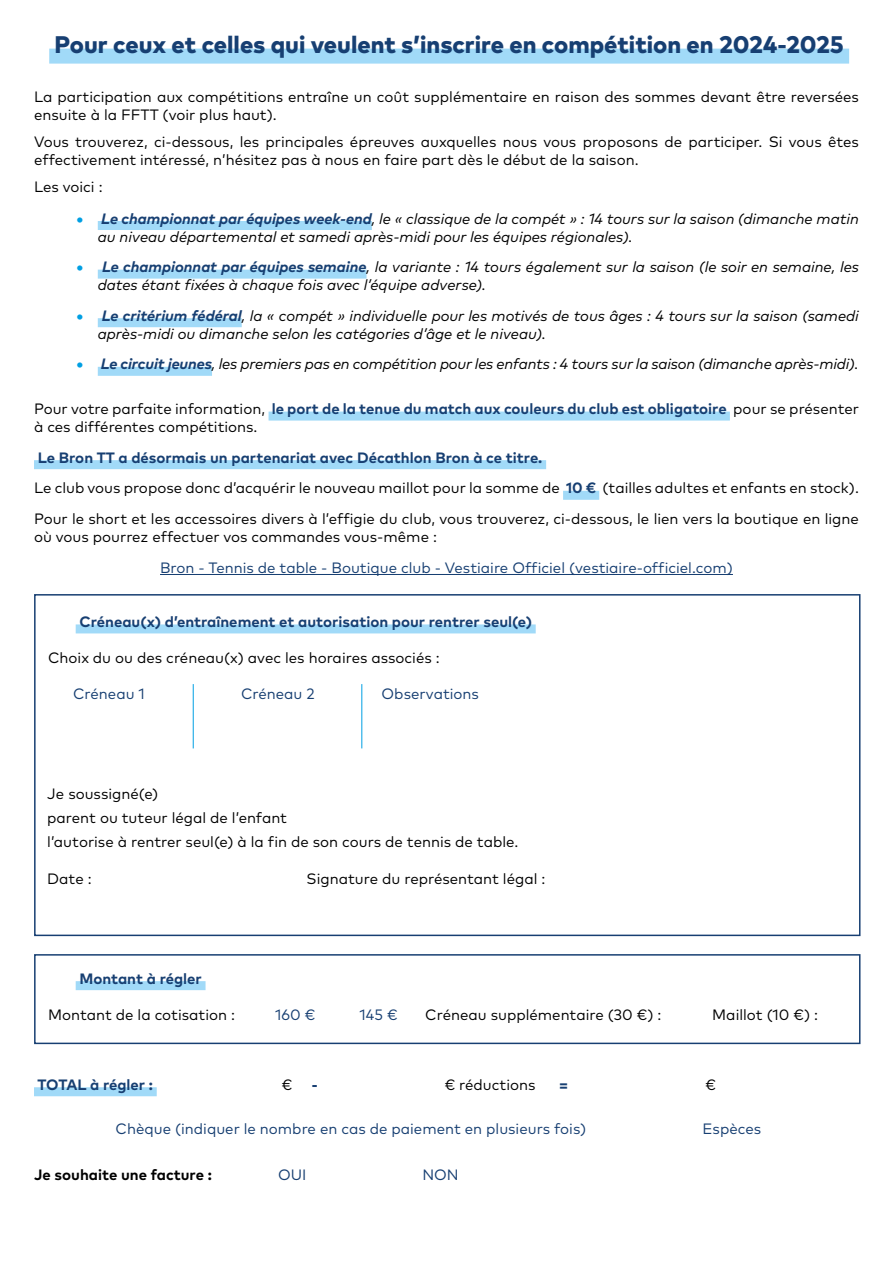
<style>
.page{position:relative;width:893px;height:1263px;background:#fff}
.page>*{position:absolute;margin:0;border:0;box-sizing:border-box;transform-origin:0 0}
.t1{font:800 24px "Mark Pro";color:#173f72}
.t2{font:15px/18px "Mark Pro";color:#000}
.t3{font:italic 15px/18px "Mark Pro";color:#000}
.t4{font:15px "Mark Pro";color:#173f72}
.t5{font:700 15px "Mark Pro";color:#173f72}
.t6{font:700 15px "Mark Pro";color:#000}
.t7{font:800 15px "Mark Pro";color:#173f72}
.s1{font-weight:800;font-style:normal;color:#009fe3}
.s2{font-weight:700;color:#173f72}
</style>
<div class="page">
<div style="left:49px;top:49px;width:800px;height:15px;background:#a1daf8"></div>
<div style="left:269px;top:412px;width:461px;height:9px;background:#a1daf8"></div>
<div style="left:34px;top:460px;width:512px;height:9px;background:#a1daf8"></div>
<div style="left:563px;top:491px;width:36px;height:9px;background:#a1daf8"></div>
<hr style="left:160px;top:574px;width:573px;height:1px;background:#173f72">
<div style="left:98px;top:221px;width:274px;height:9px;background:#a1daf8"></div>
<div style="left:98px;top:270px;width:269px;height:9px;background:#a1daf8"></div>
<div style="left:98px;top:318px;width:144px;height:9px;background:#a1daf8"></div>
<div style="left:98px;top:367px;width:114px;height:9px;background:#a1daf8"></div>
<div style="left:76px;top:624px;width:460px;height:9px;background:#a1daf8"></div>
<div style="left:76px;top:981px;width:130px;height:9px;background:#a1daf8"></div>
<div style="left:34px;top:1087px;width:123px;height:9px;background:#a1daf8"></div>
<div style="left:34px;top:594px;width:826px;height:342px;border:2px solid #173f72"></div>
<div style="left:34px;top:954px;width:826px;height:90px;border:2px solid #173f72"></div>
<hr style="left:193px;top:684px;width:1px;height:64px;background:#009fe3">
<hr style="left:361px;top:684px;width:1px;height:64px;background:#009fe3">
<h1 class="t1" style="left:55px;top:26px;width:791px">Pour ceux et celles qui veulent s’inscrire en compétition en 2024-2025</h1>
<p class="t2" style="left:34px;top:86px;width:826px">La participation aux compétitions entraîne un coût supplémentaire en raison des sommes devant être reversées ensuite à la FFTT (voir plus haut).</p>
<p class="t2" style="left:34px;top:131px;width:826px">Vous trouverez, ci-dessous, les principales épreuves auxquelles nous vous proposons de participer. Si vous êtes effectivement intéressé, n’hésitez pas à nous en faire part dès le début de la saison.</p>
<p class="t2" style="left:34px;top:176px;width:70px">Les voici :</p>
<p class="t3" style="left:98px;top:208px;width:763px;text-indent:-21px"><span class="s1">•</span> <span class="s2">Le championnat par équipes week-end</span>, le « classique de la compét » : 14 tours sur la saison (dimanche matin au niveau départemental et samedi après-midi pour les équipes régionales).</p>
<p class="t3" style="left:98px;top:257px;width:763px;text-indent:-21px"><span class="s1">•</span> <span class="s2">Le championnat par équipes semaine</span>, la variante : 14 tours également sur la saison (le soir en semaine, les dates étant fixées à chaque fois avec l’équipe adverse).</p>
<p class="t3" style="left:98px;top:305px;width:763px;text-indent:-21px"><span class="s1">•</span> <span class="s2">Le critérium fédéral</span>, la « compét » individuelle pour les motivés de tous âges : 4 tours sur la saison (samedi après-midi ou dimanche selon les catégories d’âge et le niveau).</p>
<p class="t3" style="left:77px;top:354px;width:784px"><span class="s1">•</span> <span class="s2">Le circuit jeunes</span>, les premiers pas en compétition pour les enfants : 4 tours sur la saison (dimanche après-midi).</p>
<p class="t2" style="left:34px;top:399px;width:827px">Pour votre parfaite information, <span class="s2">le port de la tenue du match aux couleurs du club est obligatoire</span> pour se présenter à ces différentes compétitions.</p>
<p class="t2" style="left:34px;top:441px;width:826px;line-height:30.6px"><span class="s2">Le Bron TT a désormais un partenariat avec Décathlon Bron à ce titre.<br></span>Le club vous propose donc d’acquérir le nouveau maillot pour la somme de <span class="s2">10 €</span> (tailles adultes et enfants en stock).<br>Pour le short et les accessoires divers à l’effigie du club, vous trouverez, ci-dessous, le lien vers la boutique en ligne</p>
<p class="t2" style="left:34px;top:526px;width:404px">où vous pourrez effectuer vos commandes vous-même :</p>
<p class="t4" style="left:160px;top:556px;width:574px">Bron - Tennis de table - Boutique club - Vestiaire Officiel (vestiaire-officiel.com)</p>
<p class="t5" style="left:79px;top:610px;width:454px">Créneau(x) d’entraînement et autorisation pour rentrer seul(e)</p>
<p class="t2" style="left:48px;top:647px;width:393px">Choix du ou des créneau(x) avec les horaires associés :</p>
<p class="t4" style="left:73px;top:682px;width:73px">Créneau 1</p>
<p class="t4" style="left:241px;top:682px;width:75px">Créneau 2</p>
<p class="t4" style="left:382px;top:682px;width:99px">Observations</p>
<p class="t2" style="left:47px;top:780px;width:473px;line-height:24px">Je soussigné(e)<br>parent ou tuteur légal de l’enfant<br>l’autorise à rentrer seul(e) à la fin de son cours de tennis de table.</p>
<p class="t2" style="left:47px;top:869px;width:46px">Date :</p>
<p class="t2" style="left:307px;top:869px;width:240px">Signature du représentant légal :</p>
<p class="t5" style="left:79px;top:967px;width:124px">Montant à régler</p>
<p class="t2" style="left:48px;top:1004px;width:188px">Montant de la cotisation :</p>
<p class="t5" style="left:38px;top:1073px;width:117px">TOTAL à régler :</p>
<p class="t4" style="left:275px;top:1003px;width:42px">160 €</p>
<p class="t4" style="left:360px;top:1003px;width:40px">145 €</p>
<p class="t2" style="left:425px;top:1004px;width:238px">Créneau supplémentaire (30 €) :</p>
<p class="t2" style="left:712px;top:1004px;width:107px">Maillot (10 €) :</p>
<p class="t2" style="left:282px;top:1074px;width:12px">€</p>
<p class="t7" style="left:312px;top:1073px;width:7px">-</p>
<p class="t2" style="left:445px;top:1074px;width:92px">€ réductions</p>
<p class="t7" style="left:559px;top:1073px;width:10px">=</p>
<p class="t2" style="left:706px;top:1074px;width:12px">€</p>
<p class="t4" style="left:116px;top:1118px;width:472px">Chèque (indiquer le nombre en cas de paiement en plusieurs fois)</p>
<p class="t6" style="left:34px;top:1163px;width:179px">Je souhaite une facture :</p>
<p class="t4" style="left:278px;top:1164px;width:30px">OUI</p>
<p class="t4" style="left:422px;top:1164px;width:38px">NON</p>
<p class="t4" style="left:702px;top:1118px;width:60px">Espèces</p>
</div>
